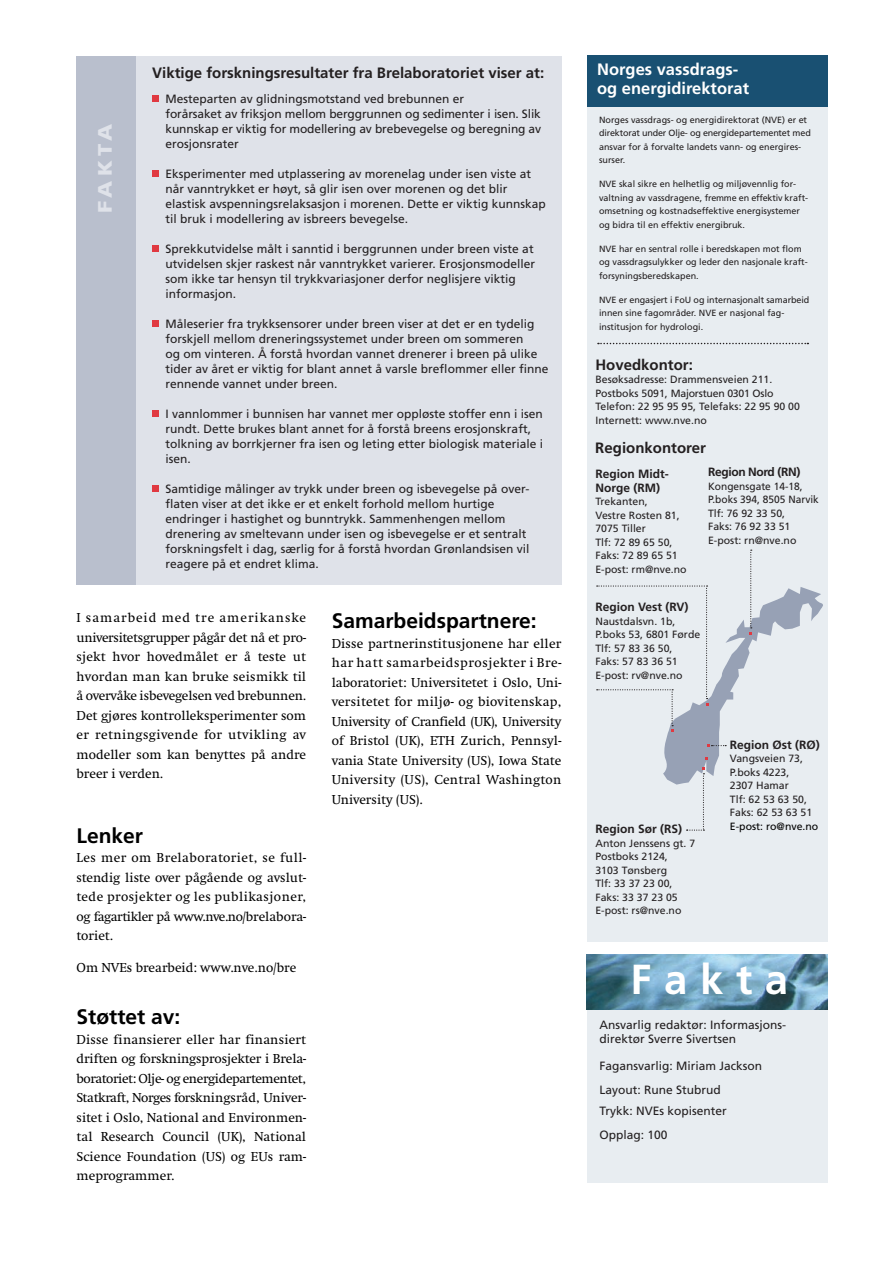
<style>
.page{position:relative;width:893px;height:1263px;background:#fff}
.page>*{position:absolute;margin:0;border:0;box-sizing:border-box;transform-origin:0 0}
.t1{font:700 42px "Frutiger";letter-spacing:.3em;color:#fff}
.Overskrift_4{font:700 21px "Frutiger";color:#000}
.t2{font:900 19.5px "Frutiger";letter-spacing:.17em;color:#dfe2e9;scale:1.13 1}
.t3{font:700 16.5px/19.5px "Frutiger";color:#fff}
.t4{font:700 15px "Frutiger";color:#231f20}
.Brødtekst{font:13.5px/19.5px "Swift EF";color:#000;text-align:justify}
.t5{font:12px/15px "Frutiger";color:#231f20}
.t6{font:700 12px/13.5px "Frutiger";color:#231f20}
.t7{font:700 12px "Frutiger";letter-spacing:-.03em;color:#231f20}
.t8{font:10.5px/13.5px "Frutiger";color:#231f20}
.t9{font:10.5px "Frutiger";letter-spacing:-.02em;color:#231f20}
.t10{font:10.5px "Frutiger";color:#000}
.t11{font:9px/13.5px "Frutiger";color:#231f20}
</style>
<div class="page">
<div style="left:587px;top:1008px;width:241px;height:174px;background:#e8edf1"></div>
<img style="left:587px;top:954px;width:241px;height:55px">
<div style="left:587px;top:99px;width:241px;height:842px;background:#e8edf1"></div>
<div style="left:587px;top:55px;width:241px;height:52px;background:#195072"></div>
<svg style="left:598px;top:343px;width:210px;height:1px"></svg>
<svg style="left:597px;top:550px;width:226px;height:281px"></svg>
<div style="left:77px;top:56px;width:59px;height:529px;background:#b9bfcd"></div>
<div style="left:136px;top:56px;width:425px;height:529px;background:#dfe2e9"></div>
<div style="left:152px;top:95px;width:7px;height:7px;background:#e03941"></div>
<div style="left:152px;top:170px;width:7px;height:7px;background:#e03941"></div>
<div style="left:152px;top:245px;width:7px;height:7px;background:#e03941"></div>
<div style="left:152px;top:320px;width:7px;height:7px;background:#e03941"></div>
<div style="left:152px;top:410px;width:7px;height:7px;background:#e03941"></div>
<div style="left:152px;top:485px;width:7px;height:7px;background:#e03941"></div>
<p class="t2" style="left:93px;top:213px;width:81px;rotate:-90deg">FAKTA</p>
<p class="t4" style="left:152px;top:64px;width:394px">Viktige forskningsresultater fra Brelaboratoriet viser at:</p>
<p class="t5" style="left:166px;top:92px;width:377px">Mesteparten av glidningsmotstand ved brebunnen er<br>forårsaket av friksjon mellom berggrunnen og sedimenter i isen. Slik kunnskap er viktig for modellering av brebevegelse og beregning av erosjonsrater</p>
<p class="t5" style="left:166px;top:167px;width:382px">Eksperimenter med utplassering av morenelag under isen viste at når vanntrykket er høyt, så glir isen over morenen og det blir elastisk avspenningsrelaksasjon i morenen. Dette er viktig kunnskap til bruk i modellering av isbreers bevegelse.</p>
<p class="t5" style="left:166px;top:242px;width:371px">Sprekkutvidelse målt i sanntid i berggrunnen under breen viste at utvidelsen skjer raskest når vanntrykket varierer. Erosjonsmodeller som ikke tar hensyn til trykkvariasjoner derfor neglisjere viktig informasjon.</p>
<p class="t5" style="left:166px;top:317px;width:384px">Måleserier fra trykksensorer under breen viser at det er en tydelig forskjell mellom dreneringssystemet under breen om sommeren<br>og om vinteren. Å forstå hvordan vannet drenerer i breen på ulike tider av året er viktig for blant annet å varsle breflommer eller finne rennende vannet under breen.</p>
<p class="t5" style="left:166px;top:407px;width:379px">I vannlommer i bunnisen har vannet mer oppløste stoffer enn i isen rundt. Dette brukes blant annet for å forstå breens erosjonskraft, tolkning av borrkjerner fra isen og leting etter biologisk materiale i isen.</p>
<p class="t5" style="left:166px;top:482px;width:366px">Samtidige målinger av trykk under breen og isbevegelse på over&shy;flaten viser at det ikke er et enkelt forhold mellom hurtige endringer i hastighet og bunntrykk. Sammenhengen mellom drenering av smeltevann under isen og isbevegelse er et sentralt forskningsfelt i dag, særlig for å forstå hvordan Grønlandsisen vil reagere på et endret klima.</p>
<p class="Brødtekst" style="left:77px;top:608px;width:231px">I samarbeid med tre amerikanske universitetsgrupper pågår det nå et pro&shy;sjekt hvor hovedmålet er å teste ut hvordan man kan bruke seismikk til å overvåke isbevegelsen ved brebunnen.<br>Det gjøres kontrolleksperimenter som er retningsgivende for utvikling av modeller som kan benyttes på andre breer i verden.</p>
<p class="Overskrift_4" style="left:77px;top:823px;width:68px">Lenker</p>
<p class="Brødtekst" style="left:77px;top:848px;width:231px">Les mer om Brelaboratoriet, se full&shy;stendig liste over pågående og avslut&shy;tede prosjekter og les publikasjoner, og fagartikler på www.nve.no/brelabora&shy;toriet.</p>
<p class="Brødtekst" style="left:77px;top:958px;width:221px">Om NVEs brearbeid: www.nve.no/bre</p>
<p class="Overskrift_4" style="left:77px;top:1004px;width:105px">Støttet av:</p>
<p class="Brødtekst" style="left:77px;top:1030px;width:231px">Disse finansierer eller har finansiert driften og forskningsprosjekter i Brela&shy;boratoriet: Olje- og energidepartementet, Statkraft, Norges forskningsråd, Univer&shy;sitet i Oslo, National and Environmen&shy;tal Research Council (UK), National Science Foundation (US) og EUs ram&shy;meprogrammer.</p>
<p class="Overskrift_4" style="left:332px;top:609px;width:207px">Samarbeidspartnere:</p>
<p class="Brødtekst" style="left:332px;top:634px;width:231px">Disse partnerinstitusjonene har eller har hatt samarbeidsprosjekter i Bre&shy;laboratoriet: Universitetet i Oslo, Uni&shy;versitetet for miljø- og biovitenskap, University of Cranfield (UK), University of Bristol (UK), ETH Zurich, Pennsyl&shy;vania State University (US), Iowa State University (US), Central Washington University (US).</p>
<p class="t3" style="left:597px;top:59px;width:153px">Norges vassdrags&shy;og energidirektorat</p>
<p class="t11" style="left:599px;top:113px;width:213px">Norges vassdrags- og energidirektorat (NVE) er et direktorat under Olje- og energidepartementet med ansvar for å forvalte landets vann- og energires&shy;surser.</p>
<p class="t11" style="left:599px;top:177px;width:210px">NVE skal sikre en helhetlig og miljøvennlig for&shy;valtning av vassdragene, fremme en effektiv kraft&shy;omsetning og kostnadseffektive energisystemer og bidra til en effektiv energibruk.</p>
<p class="t11" style="left:599px;top:242px;width:210px">NVE har en sentral rolle i beredskapen mot flom og vassdragsulykker og leder den nasjonale kraft&shy;forsyningsberedskapen.</p>
<p class="t11" style="left:599px;top:293px;width:212px">NVE er engasjert i FoU og internasjonalt samarbeid innen sine fagområder. NVE er nasjonal fag&shy;institusjon for hydrologi.</p>
<p class="t4" style="left:595px;top:356px;width:99px">Hovedkontor:</p>
<p class="t8" style="left:595px;top:373px;width:178px">Besøksadresse: Drammensveien 211.</p>
<p class="t9" style="left:595px;top:387px;width:180px">Postboks 5091, Majorstuen 0301 Oslo</p>
<p class="t8" style="left:595px;top:400px;width:206px">Telefon: 22 95 95 95, Telefaks: 22 95 90 00</p>
<p class="t8" style="left:595px;top:413px;width:113px">Internett: www.nve.no</p>
<p class="t4" style="left:595px;top:439px;width:112px">Regionkontorer</p>
<p class="t6" style="left:595px;top:467px;width:75px">Region Midt-<br>Norge (RM)</p>
<p class="t8" style="left:595px;top:495px;width:86px">Trekanten,<br>Vestre Rosten 81,<br>7075 Tiller</p>
<p class="t8" style="left:595px;top:535px;width:79px">Tlf: 72 89 65 50,</p>
<p class="t8" style="left:595px;top:549px;width:84px">Faks: 72 89 65 51</p>
<p class="t8" style="left:595px;top:562px;width:93px">E-post: rm@nve.no</p>
<p class="t7" style="left:708px;top:465px;width:94px">Region Nord (RN)</p>
<p class="t8" style="left:708px;top:479px;width:112px">Kongensgate 14-18,<br>P.boks 394, 8505 Narvik</p>
<p class="t8" style="left:708px;top:506px;width:79px">Tlf: 76 92 33 50,</p>
<p class="t8" style="left:708px;top:520px;width:84px">Faks: 76 92 33 51</p>
<p class="t8" style="left:708px;top:533px;width:90px">E-post: rn@nve.no</p>
<p class="t6" style="left:595px;top:600px;width:95px">Region Vest (RV)</p>
<p class="t8" style="left:595px;top:614px;width:106px">Naustdalsvn. 1b,<br>P.boks 53, 6801 Førde</p>
<p class="t8" style="left:595px;top:641px;width:79px">Tlf: 57 83 36 50,</p>
<p class="t8" style="left:595px;top:655px;width:84px">Faks: 57 83 36 51</p>
<p class="t8" style="left:595px;top:668px;width:89px">E-post: rv@nve.no</p>
<p class="t6" style="left:595px;top:822px;width:88px">Region Sør (RS)</p>
<p class="t8" style="left:595px;top:836px;width:101px">Anton Jenssens gt. 7</p>
<p class="t8" style="left:595px;top:850px;width:74px">Postboks 2124,<br>3103 Tønsberg</p>
<p class="t8" style="left:595px;top:877px;width:79px">Tlf: 33 37 23 00,</p>
<p class="t8" style="left:595px;top:890px;width:84px">Faks: 33 37 23 05</p>
<p class="t8" style="left:595px;top:904px;width:87px">E-post: rs@nve.no</p>
<p class="t6" style="left:730px;top:737px;width:91px">Region Øst (RØ)</p>
<p class="t8" style="left:730px;top:751px;width:75px">Vangsveien 73,<br>P.boks 4223,<br>2307 Hamar</p>
<p class="t8" style="left:730px;top:792px;width:79px">Tlf: 62 53 63 50,</p>
<p class="t8" style="left:730px;top:806px;width:84px">Faks: 62 53 63 51</p>
<p class="t10" style="left:730px;top:820px;width:90px">E-post: ro@nve.no</p>
<p class="t1" style="left:630px;top:955px;width:159px">Fakta</p>
<p class="t5" style="left:600px;top:1018px;width:188px;line-height:13.5px">Ansvarlig redaktør: Informasjons&shy;direktør Sverre Sivertsen</p>
<p class="t5" style="left:600px;top:1058px;width:164px">Fagansvarlig: Miriam Jackson</p>
<p class="t5" style="left:600px;top:1082px;width:123px">Layout: Rune Stubrud</p>
<p class="t5" style="left:600px;top:1098px;width:129px;line-height:24px">Trykk: NVEs kopisenter<br>Opplag: 100</p>
</div>
